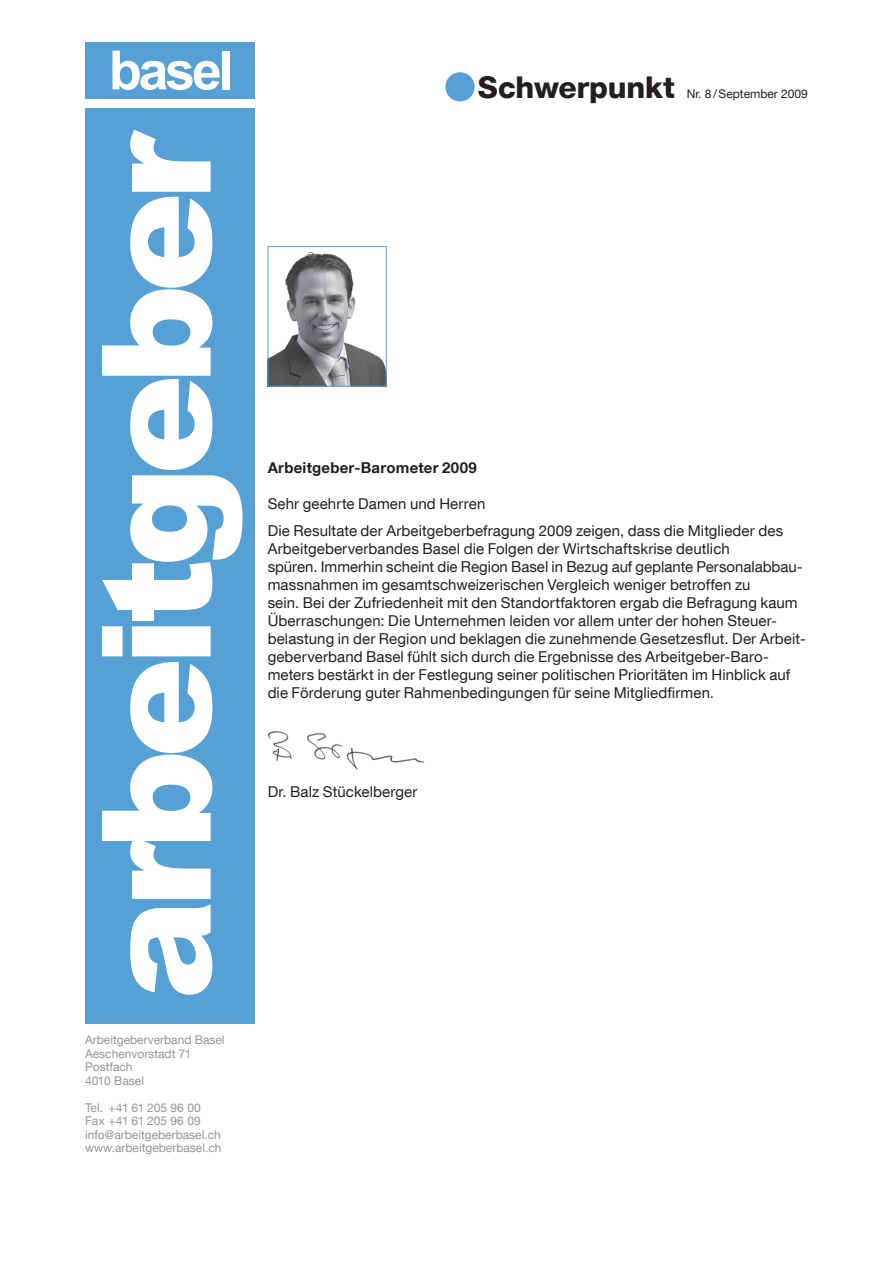
<style>
.page{position:relative;width:893px;height:1263px;background:#fff}
.page>*{position:absolute;margin:0;border:0;box-sizing:border-box;transform-origin:0 0}
.t1{font:800 30px "Helvetica Neue LT Com";letter-spacing:-.005em;color:#231f20}
.t2{font:15px/18px "Helvetica Neue LT Com";letter-spacing:.005em;color:#231f20}
.t3{font:700 15px "Helvetica Neue LT Com";letter-spacing:.015em;color:#231f20}
.t4{font:12px/13.5px "Helvetica Neue LT Com";color:#939598}
.t5{font:12px "Helvetica Neue LT Com";color:#231f20}
</style>
<div class="page">
<img style="left:270px;top:252px;width:115px;height:133px">
<div style="left:268px;top:246px;width:119px;height:141px;border:1px solid #56a0d5"></div>
<img style="left:268px;top:731px;width:156px;height:39px">
<div style="left:445px;top:72px;width:30px;height:29px;background:#56a0d5;border-radius:50%"></div>
<div style="left:85px;top:108px;width:170px;height:916px;background:#56a0d5"></div>
<div style="left:85px;top:43px;width:170px;height:56px;background:#56a0d5"></div>
<svg style="left:112px;top:51px;width:108px;height:39px"></svg>
<div style="left:222px;top:51px;width:8px;height:38px;background:#fff"></div>
<svg style="left:102px;top:662px;width:110px;height:333px"></svg>
<svg style="left:102px;top:130px;width:140px;height:526px"></svg>
<h1 class="t1" style="left:478px;top:70px;width:198px">Schwerpunkt</h1>
<p class="t5" style="left:687px;top:87px;width:123px">Nr. 8/September 2009</p>
<p class="t3" style="left:268px;top:459px;width:211px">Arbeitgeber-Barometer 2009</p>
<p class="t2" style="left:268px;top:490px;width:517px;line-height:27px">Sehr geehrte Damen und Herren<br>Die Resultate der Arbeitgeberbefragung 2009 zeigen, dass die Mitglieder des</p>
<p class="t2" style="left:268px;top:540px;width:540px">Arbeitgeberverbandes Basel die Folgen der Wirtschaftskrise deutlich<br>spüren. Immerhin scheint die Region Basel in Bezug auf geplante Personalabbau&shy;massnahmen im gesamtschweizerischen Vergleich weniger betroffen zu<br>sein. Bei der Zufriedenheit mit den Standortfaktoren ergab die Befragung kaum Überraschungen: Die Unternehmen leiden vor allem unter der hohen Steuer&shy;belastung in der Region und beklagen die zunehmende Gesetzesflut. Der Arbeit&shy;geberverband Basel fühlt sich durch die Ergebnisse des Arbeitgeber-Baro&shy;meters bestärkt in der Festlegung seiner politischen Prioritäten im Hinblick auf die Förderung guter Rahmenbedingungen für seine Mitgliedfirmen.</p>
<p class="t2" style="left:268px;top:783px;width:151px">Dr. Balz Stückelberger</p>
<p class="t4" style="left:85px;top:1033px;width:141px">Arbeitgeberverband Basel<br>Aeschenvorstadt 71<br>Postfach<br>4010 Basel</p>
<p class="t4" style="left:85px;top:1101px;width:138px">Tel. +41 61 205 96 00<br>Fax +41 61 205 96 09 info@arbeitgeberbasel.ch www.arbeitgeberbasel.ch</p>
</div>
